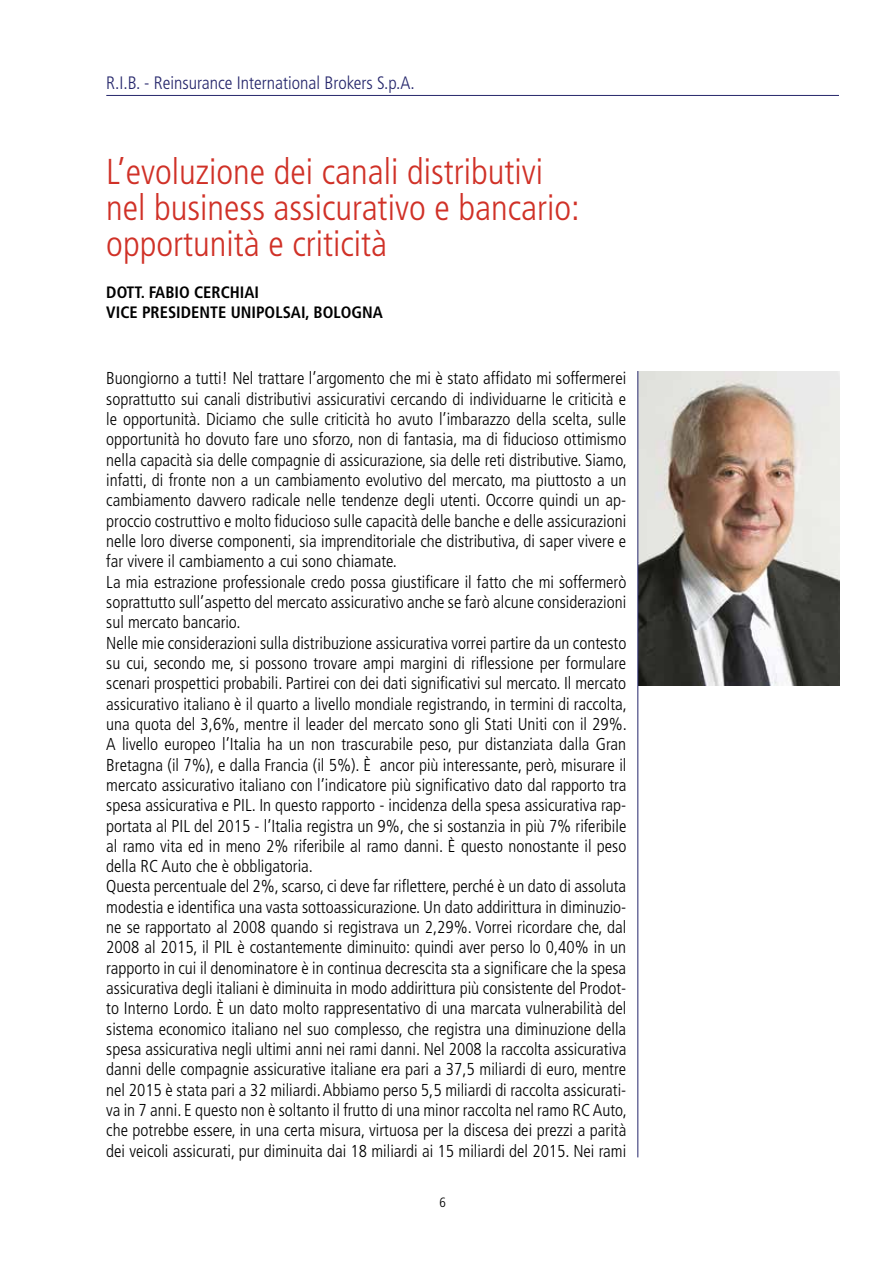
<style>
.page{position:relative;width:893px;height:1263px;background:#fff}
.page>*{position:absolute;margin:0;border:0;box-sizing:border-box;transform-origin:0 0}
.t1{font:300 condensed 36px/36px "Frutiger LT Std";color:#d03127}
.t2{font:300 condensed 18px "Frutiger LT Std";color:#25266b}
.t3{font:300 condensed 17.25px/20.2px "Frutiger LT Std";color:#000}
.t4{font:700 condensed 16.5px/19.8px "Frutiger LT Std";color:#000;text-align:right}
.t5{font:300 condensed 13.5px "Frutiger";color:#000}
</style>
<div class="page">
<hr style="left:106px;top:95px;width:733px;height:1px;background:#25266b">
<img style="left:638px;top:371px;width:201px;height:314px">
<hr style="left:637px;top:371px;width:1px;height:786px;background:#25266b">
<p class="t2" style="left:106px;top:72px;width:310px">R.I.B. - Reinsurance International Brokers S.p.A.</p>
<h1 class="t1" style="left:106px;top:154px;width:475px">L’evoluzione dei canali distributivi nel business assicurativo e bancario: opportunità e criticità</h1>
<p class="t4" style="left:106px;top:282px;width:59px">DOTT. FABIO</p>
<p class="t4" style="left:106px;top:282px;width:144px">CERCHIAI<br>VICE PRESIDENTE UNIPOL</p>
<p class="t4" style="left:283px;top:302px;width:51px">SAI, BOLOGNA</p>
<p class="t3" style="left:106px;top:369px;width:522px">Buongiorno a tutti! Nel trattare l’argomento che mi è stato affidato mi soffermerei soprattutto sui canali distributivi assicurativi cercando di individuarne le criticità e le opportunità. Diciamo che sulle criticità ho avuto l’imbarazzo della scelta, sulle opportunità ho dovuto fare uno sforzo, non di fantasia, ma di fiducioso ottimismo nella capacità sia delle compagnie di assicurazione, sia delle reti distributive. Siamo, infatti, di fronte non a un cambiamento evolutivo del mercato, ma piuttosto a un cambiamento davvero radicale nelle tendenze degli utenti. Occorre quindi un ap&shy;proccio costruttivo e molto fiducioso sulle capacità delle banche e delle assicurazioni nelle loro diverse componenti, sia imprenditoriale che distributiva, di saper vivere e far vivere il cambiamento a cui sono chiamate.<br>La mia estrazione professionale credo possa giustificare il fatto che mi soffermerò soprattutto sull’aspetto del mercato assicurativo anche se farò alcune considerazioni sul mercato bancario.<br>Nelle mie considerazioni sulla distribuzione assicurativa vorrei partire da un contesto su cui, secondo me, si possono trovare ampi margini di riflessione per formulare scenari prospettici probabili. Partirei con dei dati significativi sul mercato. Il mercato assicurativo italiano è il quarto a livello mondiale registrando, in termini di raccolta, una quota del 3,6%, mentre il leader del mercato sono gli Stati Uniti con il 29%.<br>A livello europeo l’Italia ha un non trascurabile peso, pur distanziata dalla Gran Bretagna (il 7%), e dalla Francia (il 5%). È ancor più interessante, però, misurare il mercato assicurativo italiano con l’indicatore più significativo dato dal rapporto tra spesa assicurativa e PIL. In questo rapporto - incidenza della spesa assicurativa rap&shy;portata al PIL del 2015 - l’Italia registra un 9%, che si sostanzia in più 7% riferibile al ramo vita ed in meno 2% riferibile al ramo danni. È questo nonostante il peso della RC Auto che è obbligatoria.<br>Questa percentuale del 2%, scarso, ci deve far riflettere, perché è un dato di assoluta modestia e identifica una vasta sottoassicurazione. Un dato addirittura in diminuzio&shy;ne se rapportato al 2008 quando si registrava un 2,29%. Vorrei ricordare che, dal 2008 al 2015, il PIL è costantemente diminuito: quindi aver perso lo 0,40% in un rapporto in cui il denominatore è in continua decrescita sta a significare che la spesa assicurativa degli italiani è diminuita in modo addirittura più consistente del Prodot&shy;to Interno Lordo. È un dato molto rappresentativo di una marcata vulnerabilità del sistema economico italiano nel suo complesso, che registra una diminuzione della spesa assicurativa negli ultimi anni nei rami danni. Nel 2008 la raccolta assicurativa danni delle compagnie assicurative italiane era pari a 37,5 miliardi di euro, mentre nel 2015 è stata pari a 32 miliardi. Abbiamo perso 5,5 miliardi di raccolta assicurati&shy;va in 7 anni. E questo non è soltanto il frutto di una minor raccolta nel ramo RC Auto, che potrebbe essere, in una certa misura, virtuosa per la discesa dei prezzi a parità dei veicoli assicurati, pur diminuita dai 18 miliardi ai 15 miliardi del 2015. Nei rami</p>
<p class="t5" style="left:439px;top:1195px;width:8px">6</p>
</div>
